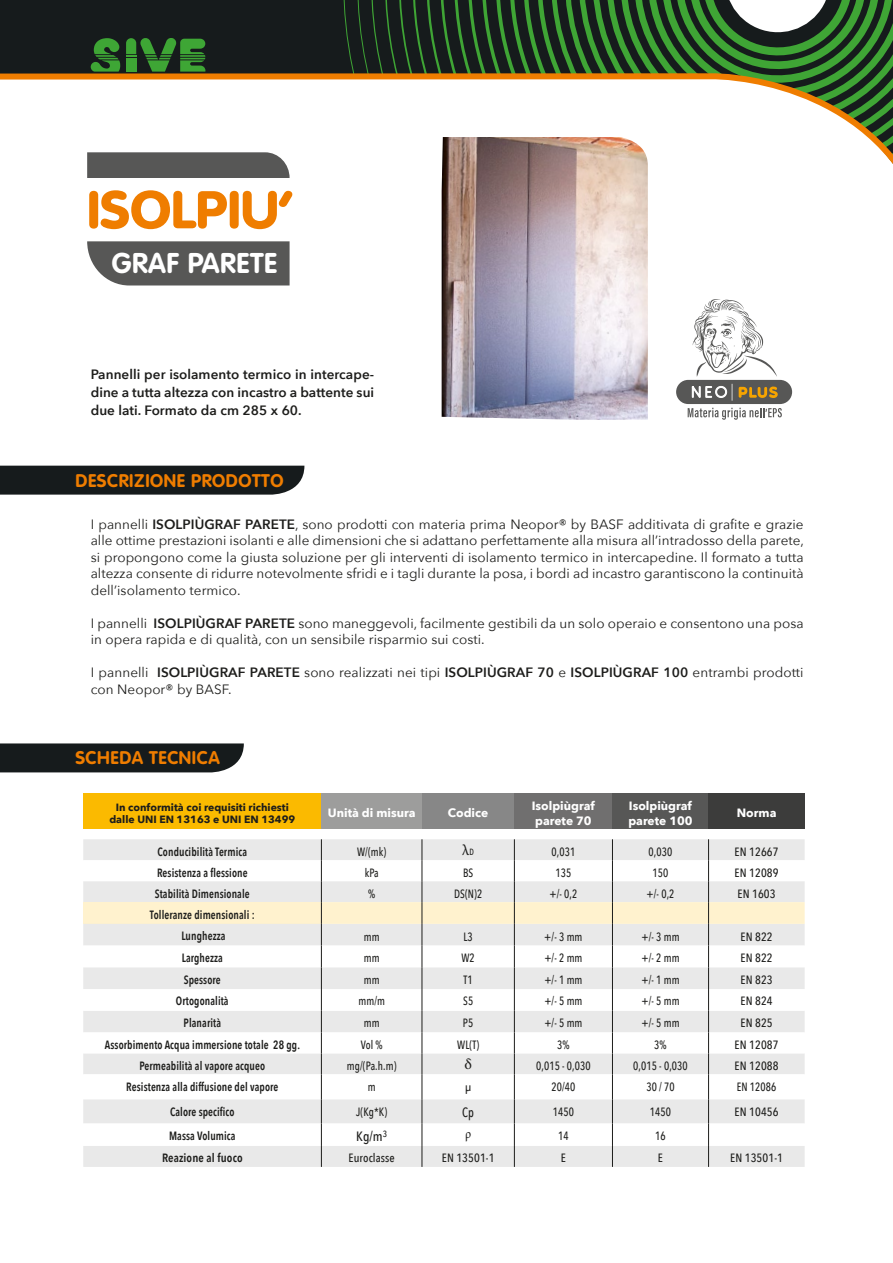
<style>
.page{position:relative;width:893px;height:1263px;background:#fff}
.page>*{position:absolute;margin:0;border:0;box-sizing:border-box;transform-origin:0 0}
.t1{font:900 52.2px "VAG Rounded";color:#ef7d00;scale:1.06 1}
.t2{font:700 28.2px "VAG Rounded LT";letter-spacing:.02em;color:#fff}
.t3{font:700 18px "VAG Rounded LT";letter-spacing:.03em;color:#ef7d00}
.t4{font:15px "Minion Pro";color:#1d1d1b}
.t5{font:13.5px/16.5px "Avenir Next";letter-spacing:.005em;color:#1d1d1b}
.t6{font:600 13.5px/18px "Avenir Next";letter-spacing:.005em;color:#1d1d1b;text-align:justify}
.t7{font:500 13.5px "Avenir Next Condensed";color:#1d1d1b}
.t8{font:500 13.5px "Avenir Next Condensed";color:#1d1d1b;scale:.9 1}
.t9{font:13.5px "Minion Pro";color:#1d1d1b;scale:.9 1}
.t10{font:600 12px/21.8px "Avenir Next Condensed";letter-spacing:.01em;color:#1d1d1b;text-align:center;scale:.9 1}
.t11{font:500 12px "Avenir Next Condensed";letter-spacing:.01em;color:#1d1d1b;scale:.9 1}
.t12{font:500 12px "Avenir Next Condensed";letter-spacing:.01em;color:#1d1d1b}
.t13{font:700 12px/14.4px "Avenir Next";color:#fff}
.t14{font:600 12px "Avenir Next Condensed";letter-spacing:.01em;color:#1d1d1b}
.t15{font:700 10.5px/12px "Avenir Next";color:#1d1d1b;text-align:center}
.s1{font-weight:600}
.s2{font-family:"Avenir Next Condensed";font-weight:500;font-size:9px}
</style>
<div class="page">
<div style="left:0;top:743px;width:244px;height:29px;background:#161b1c"></div>
<div style="left:0;top:0;width:343px;height:71px;background:#161b1c"></div>
<svg style="left:343px;top:0;width:550px;height:71px;background:#305531"></svg>
<svg style="left:0;top:71px;width:893px;height:149px"></svg>
<svg style="left:126px;top:37px;width:79px;height:35px;background:#2c6829"></svg>
<svg style="left:91px;top:38px;width:29px;height:34px"></svg>
<div style="left:83px;top:794px;width:238px;height:35px;background:#fbba00"></div>
<div style="left:321px;top:794px;width:101px;height:35px;background:#9d9d9c"></div>
<div style="left:422px;top:794px;width:92px;height:35px;background:#878787"></div>
<div style="left:514px;top:794px;width:98px;height:35px;background:#706f6f"></div>
<div style="left:612px;top:794px;width:97px;height:35px;background:#575756"></div>
<div style="left:709px;top:794px;width:96px;height:35px;background:#3c3c3b"></div>
<svg style="left:83px;top:839px;width:722px;height:328px"></svg>
<svg style="left:87px;top:152px;width:203px;height:26px;background:#5d5d5c"></svg>
<svg style="left:87px;top:241px;width:203px;height:44px;background:#5f5f5e"></svg>
<img style="left:442px;top:137px;width:206px;height:283px">
<div style="left:0;top:466px;width:304px;height:29px;background:#161b1c"></div>
<div style="left:676px;top:380px;width:116px;height:24px;background:#575756;border-radius:12px"></div>
<svg style="left:739px;top:386px;width:39px;height:12px"></svg>
<svg style="left:691px;top:384px;width:42px;height:17px"></svg>
<svg style="left:688px;top:408px;width:94px;height:12px"></svg>
<svg style="left:693px;top:299px;width:84px;height:78px"></svg>
<h1 class="t1" style="left:87px;top:178px;width:196px">ISOLPIU’</h1>
<h2 class="t2" style="left:112px;top:247px;width:167px">GRAF PARETE</h2>
<p class="t6" style="left:91px;top:365px;width:285px">Pannelli per isolamento termico in intercape&shy;dine a tutta altezza con incastro a battente sui due lati. Formato da cm 285 x 60.</p>
<h3 class="t3" style="left:75px;top:470px;width:210px">DESCRIZIONE PRODOTTO</h3>
<p class="t5" style="left:91px;top:515px;width:715px;text-align:justify">I pannelli <span class="s1">ISOLPIÙGRAF PARETE</span>, sono prodotti con materia prima Neopor® by BASF additivata di grafite e grazie alle ottime prestazioni isolanti e alle dimensioni che si adattano perfettamente alla misura all’intradosso della parete, si propongono come la giusta soluzione per gli interventi di isolamento termico in intercapedine. Il formato a tutta altezza consente di ridurre notevolmente sfridi e i tagli durante la posa, i bordi ad incastro garantiscono la continuità dell’isolamento termico.</p>
<p class="t5" style="left:91px;top:614px;width:714px">I pannelli <span class="s1">ISOLPIÙGRAF PARETE</span> sono maneggevoli, facilmente gestibili da un solo operaio e consentono una posa in opera rapida e di qualità, con un sensibile risparmio sui costi.</p>
<p class="t5" style="left:91px;top:663px;width:714px">I pannelli <span class="s1">ISOLPIÙGRAF PARETE</span> sono realizzati nei tipi <span class="s1">ISOLPIÙGRAF 70</span> e <span class="s1">ISOLPIÙGRAF 100</span> entrambi prodotti con Neopor® by BASF.</p>
<h3 class="t3" style="left:75px;top:747px;width:146px">SCHEDA TECNICA</h3>
<p class="t15" style="left:109px;top:801px;width:187px">In conformità coi requisiti richiesti dalle UNI EN 13163 e UNI EN 13499</p>
<p class="t13" style="left:328px;top:806px;width:89px">Unità di misura</p>
<p class="t13" style="left:448px;top:806px;width:42px">Codice</p>
<p class="t13" style="left:532px;top:799px;width:65px">Isolpiùgraf parete 70</p>
<p class="t13" style="left:628px;top:799px;width:66px">Isolpiùgraf parete 100</p>
<p class="t13" style="left:737px;top:806px;width:41px">Norma</p>
<p class="t10" style="left:158px;top:840px;width:101px">Conducibilità Termica</p>
<p class="t11" style="left:357px;top:844px;width:34px">W/(mk)</p>
<p class="t4" style="left:462px;top:840px;width:13px">λ<span class="s2">D</span></p>
<p class="t11" style="left:552px;top:844px;width:28px">0,031</p>
<p class="t11" style="left:649px;top:844px;width:28px">0,030</p>
<p class="t12" style="left:735px;top:844px;width:46px">EN 12667</p>
<p class="t10" style="left:157px;top:861px;width:102px">Resistenza a flessione</p>
<p class="t11" style="left:365px;top:865px;width:17px">kPa</p>
<p class="t11" style="left:463px;top:865px;width:13px">BS</p>
<p class="t11" style="left:555px;top:865px;width:19px">135</p>
<p class="t11" style="left:653px;top:865px;width:19px">150</p>
<p class="t12" style="left:735px;top:865px;width:46px">EN 12089</p>
<p class="t10" style="left:155px;top:882px;width:107px">Stabilità Dimensionale</p>
<p class="t11" style="left:368px;top:886px;width:9px">%</p>
<p class="t11" style="left:454px;top:886px;width:33px">DS(N)2</p>
<p class="t11" style="left:549px;top:886px;width:33px">+/- 0,2</p>
<p class="t11" style="left:646px;top:886px;width:33px">+/- 0,2</p>
<p class="t12" style="left:737px;top:886px;width:40px">EN 1603</p>
<p class="t10" style="left:150px;top:903px;width:118px">Tolleranze dimensionali :<br>Lunghezza</p>
<p class="t11" style="left:364px;top:929px;width:19px">mm</p>
<p class="t11" style="left:463px;top:929px;width:12px">L3</p>
<p class="t11" style="left:544px;top:929px;width:44px">+/- 3 mm</p>
<p class="t11" style="left:641px;top:929px;width:44px">+/- 3 mm</p>
<p class="t12" style="left:740px;top:929px;width:34px">EN 822</p>
<p class="t10" style="left:182px;top:947px;width:47px">Larghezza</p>
<p class="t11" style="left:364px;top:950px;width:19px">mm</p>
<p class="t11" style="left:461px;top:950px;width:16px">W2</p>
<p class="t11" style="left:544px;top:950px;width:44px">+/- 2 mm</p>
<p class="t11" style="left:641px;top:950px;width:44px">+/- 2 mm</p>
<p class="t12" style="left:740px;top:950px;width:34px">EN 822</p>
<p class="t10" style="left:184px;top:968px;width:42px">Spessore</p>
<p class="t11" style="left:364px;top:972px;width:19px">mm</p>
<p class="t11" style="left:464px;top:972px;width:12px">T1</p>
<p class="t11" style="left:544px;top:972px;width:44px">+/- 1 mm</p>
<p class="t11" style="left:641px;top:972px;width:44px">+/- 1 mm</p>
<p class="t12" style="left:740px;top:972px;width:34px">EN 823</p>
<p class="t10" style="left:176px;top:990px;width:60px">Ortogonalità</p>
<p class="t11" style="left:358px;top:994px;width:31px">mm/m</p>
<p class="t11" style="left:463px;top:994px;width:13px">S5</p>
<p class="t11" style="left:544px;top:994px;width:44px">+/- 5 mm</p>
<p class="t11" style="left:641px;top:994px;width:44px">+/- 5 mm</p>
<p class="t12" style="left:740px;top:994px;width:34px">EN 824</p>
<p class="t10" style="left:184px;top:1012px;width:43px">Planarità</p>
<p class="t11" style="left:364px;top:1016px;width:19px">mm</p>
<p class="t11" style="left:463px;top:1016px;width:13px">P5</p>
<p class="t11" style="left:544px;top:1016px;width:44px">+/- 5 mm</p>
<p class="t11" style="left:641px;top:1016px;width:44px">+/- 5 mm</p>
<p class="t12" style="left:740px;top:1016px;width:34px">EN 825</p>
<p class="t10" style="left:105px;top:1033px;width:218px">Assorbimento Acqua immersione totale 28 gg.</p>
<p class="t11" style="left:361px;top:1037px;width:26px">Vol %</p>
<p class="t11" style="left:457px;top:1037px;width:26px">WL(T)</p>
<p class="t11" style="left:557px;top:1037px;width:15px">3%</p>
<p class="t11" style="left:654px;top:1037px;width:15px">3%</p>
<p class="t12" style="left:735px;top:1037px;width:46px">EN 12087</p>
<p class="t10" style="left:139px;top:1054px;width:141px">Permeabilità al vapore acqueo</p>
<p class="t11" style="left:347px;top:1058px;width:57px">mg/(Pa.h.m)</p>
<p class="t4" style="left:464px;top:1054px;width:9px">δ</p>
<p class="t11" style="left:536px;top:1058px;width:62px">0,015 - 0,030</p>
<p class="t11" style="left:633px;top:1058px;width:62px">0,015 - 0,030</p>
<p class="t12" style="left:735px;top:1058px;width:46px">EN 12088</p>
<p class="t10" style="left:126px;top:1075px;width:170px">Resistenza alla diffusione del vapore</p>
<p class="t11" style="left:368px;top:1079px;width:10px">m</p>
<p class="t11" style="left:465px;top:1079px;width:8px">μ</p>
<p class="t11" style="left:551px;top:1079px;width:28px">20/40</p>
<p class="t11" style="left:646px;top:1079px;width:33px">30 / 70</p>
<p class="t11" style="left:737px;top:1079px;width:46px">EN 12086</p>
<p class="t10" style="left:170px;top:1100px;width:73px">Calore specifico</p>
<p class="t11" style="left:356px;top:1104px;width:36px">J(Kg*K)</p>
<p class="t8" style="left:462px;top:1104px;width:15px">Cp</p>
<p class="t11" style="left:553px;top:1104px;width:25px">1450</p>
<p class="t11" style="left:650px;top:1104px;width:25px">1450</p>
<p class="t12" style="left:735px;top:1104px;width:46px">EN 10456</p>
<p class="t10" style="left:169px;top:1124px;width:75px">Massa Volumica</p>
<p class="t7" style="left:356px;top:1128px;width:32px">Kg/m<sup>3</sup></p>
<p class="t9" style="left:465px;top:1124px;width:8px">ρ</p>
<p class="t11" style="left:558px;top:1128px;width:13px">14</p>
<p class="t11" style="left:655px;top:1128px;width:13px">16</p>
<p class="t14" style="left:162px;top:1148px;width:82px">Reazione al fuoco</p>
<p class="t12" style="left:348px;top:1151px;width:48px">Euroclasse</p>
<p class="t12" style="left:442px;top:1151px;width:54px">EN 13501-1</p>
<p class="t12" style="left:561px;top:1151px;width:7px">E</p>
<p class="t12" style="left:658px;top:1151px;width:7px">E</p>
<p class="t12" style="left:730px;top:1151px;width:54px">EN 13501-1</p>
</div>
